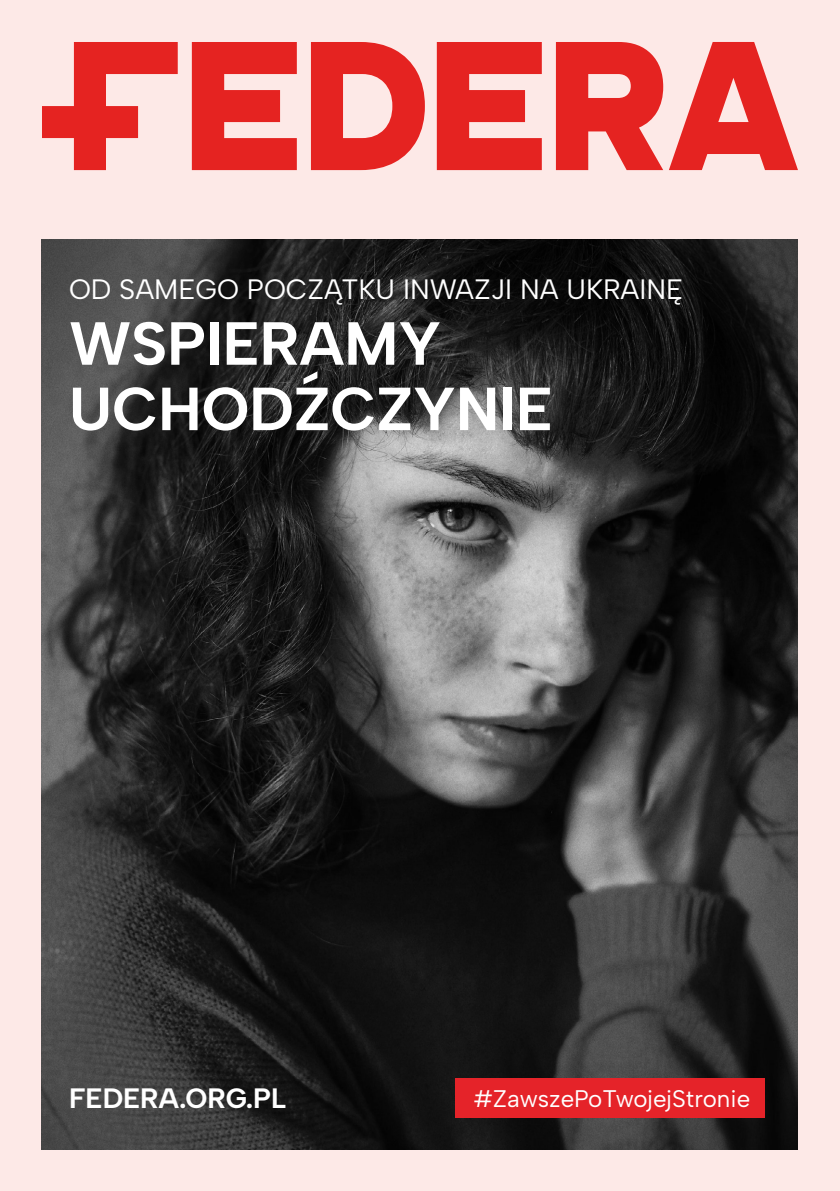
<style>
.page{position:relative;width:840px;height:1191px;background:#fff}
.page>*{position:absolute;margin:0;border:0;box-sizing:border-box;transform-origin:0 0}
.t1{font:700 60.8px/65.4px "Albert Sans";color:#fff}
.t2{font:28px "Albert Sans";color:#fff}
.t3{font:700 28px "Albert Sans";color:#fff}
.t4{font:24px "Albert Sans";color:#fff}
</style>
<div class="page">
<div style="left:0;top:0;width:839px;height:1191px;background:#fde9e7"></div>
<img style="left:42px;top:240px;width:755px;height:909px">
<svg style="left:192px;top:42px;width:105px;height:128px"></svg>
<svg style="left:436px;top:42px;width:105px;height:128px"></svg>
<svg style="left:311px;top:42px;width:113px;height:128px"></svg>
<svg style="left:555px;top:42px;width:107px;height:128px"></svg>
<svg style="left:42px;top:42px;width:136px;height:128px"></svg>
<svg style="left:669px;top:42px;width:128px;height:128px"></svg>
<div style="left:455px;top:1078px;width:309px;height:40px;background:#e52329"></div>
<p class="t2" style="left:69px;top:272px;width:615px">OD SAMEGO POCZĄTKU INWAZJI NA UKRAINĘ</p>
<h1 class="t1" style="left:69px;top:311px;width:485px">WSPIERAMY<br>UCHODŹCZYNIE</h1>
<p class="t3" style="left:69px;top:1081px;width:218px">FEDERA.ORG.PL</p>
<p class="t4" style="left:473px;top:1083px;width:278px">#ZawszePoTwojejStronie</p>
</div>
